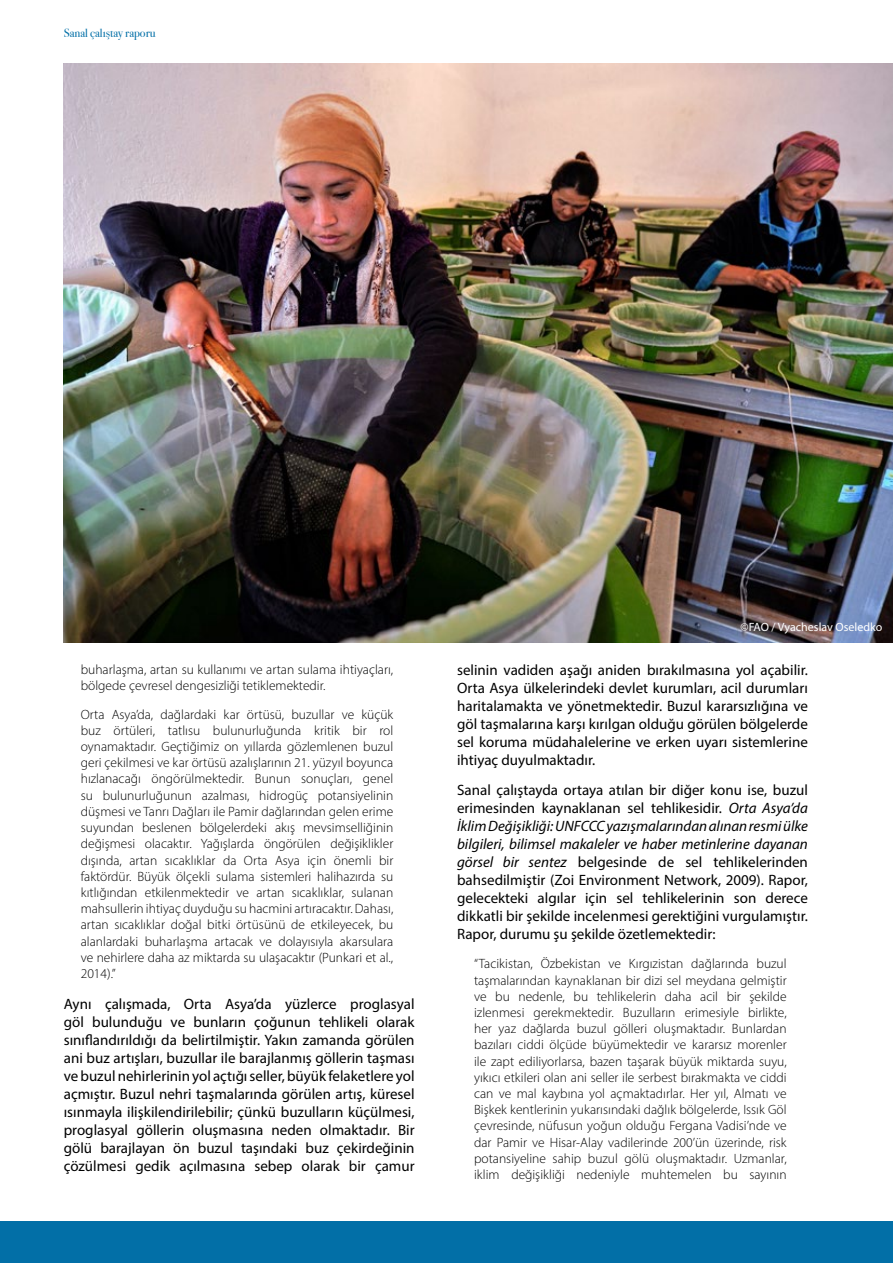
<style>
.page{position:relative;width:893px;height:1263px;background:#fff}
.page>*{position:absolute;margin:0;border:0;box-sizing:border-box;transform-origin:0 0}
.t1{font:15px/18px "Myriad Pro";color:#000;text-align:justify}
.t2{font:300 13.5px/16.2px "Myriad Pro";color:#000;text-align:justify}
.t3{font:12px "Myriad Pro";color:#fff}
.t4{font:12px "Bodoni Svty Two ITCTT";color:#026fa7}
.s1{font-style:italic}
</style>
<div class="page">
<div style="left:0;top:1221px;width:893px;height:42px;background:#026fa7"></div>
<img style="left:64px;top:64px;width:829px;height:578px">
<p class="t4" style="left:64px;top:23px;width:93px">Sanal çalıştay raporu</p>
<p class="t2" style="left:81px;top:661px;width:314px">buharlaşma, artan su kullanımı ve artan sulama ihtiyaçları, bölgede çevresel dengesizliği tetiklemektedir.</p>
<p class="t2" style="left:81px;top:706px;width:314px">Orta Asya’da, dağlardaki kar örtüsü, buzullar ve küçük buz örtüleri, tatlısu bulunurluğunda kritik bir rol oynamaktadır. Geçtiğimiz on yıllarda gözlemlenen buzul geri çekilmesi ve kar örtüsü azalışlarının 21. yüzyıl boyunca hızlanacağı öngörülmektedir. Bunun sonuçları, genel su bulunurluğunun azalması, hidrogüç potansiyelinin düşmesi ve Tanrı Dağları ile Pamir dağlarından gelen erime suyundan beslenen bölgelerdeki akış mevsimselliğinin değişmesi olacaktır. Yağışlarda öngörülen değişiklikler dışında, artan sıcaklıklar da Orta Asya için önemli bir faktördür. Büyük ölçekli sulama sistemleri halihazırda su kıtlığından etkilenmektedir ve artan sıcaklıklar, sulanan mahsullerin ihtiyaç duyduğu su hacmini artıracaktır. Dahası, artan sıcaklıklar doğal bitki örtüsünü de etkileyecek, bu alanlardaki buharlaşma artacak ve dolayısıyla akarsulara ve nehirlere daha az miktarda su ulaşacaktır (Punkari et al., 2014).”</p>
<p class="t1" style="left:64px;top:994px;width:352px">Aynı çalışmada, Orta Asya’da yüzlerce proglasyal göl bulunduğu ve bunların çoğunun tehlikeli olarak sınıflandırıldığı da belirtilmiştir. Yakın zamanda görülen ani buz artışları, buzullar ile barajlanmış göllerin taşması ve buzul nehirlerinin yol açtığı seller, büyük felaketlere yol açmıştır. Buzul nehri taşmalarında görülen artış, küresel ısınmayla ilişkilendirilebilir; çünkü buzulların küçülmesi, proglasyal göllerin oluşmasına neden olmaktadır. Bir gölü barajlayan ön buzul taşındaki buz çekirdeğinin çözülmesi gedik açılmasına sebep olarak bir çamur</p>
<p class="t3" style="left:741px;top:619px;width:143px">©FAO / Vyacheslav Oseledko</p>
<p class="t1" style="left:457px;top:660px;width:352px">selinin vadiden aşağı aniden bırakılmasına yol açabilir.<br>Orta Asya ülkelerindeki devlet kurumları, acil durumları haritalamakta ve yönetmektedir. Buzul kararsızlığına ve göl taşmalarına karşı kırılgan olduğu görülen bölgelerde sel koruma müdahalelerine ve erken uyarı sistemlerine ihtiyaç duyulmaktadır.</p>
<p class="t1" style="left:457px;top:781px;width:352px">Sanal çalıştayda ortaya atılan bir diğer konu ise, buzul erimesinden kaynaklanan sel tehlikesidir. <span class="s1">Orta Asya’da İklim Değişikliği: UNFCCC yazışmalarından alınan resmi ülke bilgileri, bilimsel makaleler ve haber metinlerine dayanan görsel bir sentez</span> belgesinde de sel tehlikelerinden bahsedilmiştir (Zoi Environment Network, 2009). Rapor, gelecekteki algılar için sel tehlikelerinin son derece dikkatli bir şekilde incelenmesi gerektiğini vurgulamıştır.<br>Rapor, durumu şu şekilde özetlemektedir:</p>
<p class="t2" style="left:474px;top:956px;width:314px">“Tacikistan, Özbekistan ve Kırgızistan dağlarında buzul taşmalarından kaynaklanan bir dizi sel meydana gelmiştir ve bu nedenle, bu tehlikelerin daha acil bir şekilde izlenmesi gerekmektedir. Buzulların erimesiyle birlikte, her yaz dağlarda buzul gölleri oluşmaktadır. Bunlardan bazıları ciddi ölçüde büyümektedir ve kararsız morenler ile zapt ediliyorlarsa, bazen taşarak büyük miktarda suyu, yıkıcı etkileri olan ani seller ile serbest bırakmakta ve ciddi can ve mal kaybına yol açmaktadırlar. Her yıl, Almatı ve Bişkek kentlerinin yukarısındaki dağlık bölgelerde, Issık Göl çevresinde, nüfusun yoğun olduğu Fergana Vadisi’nde ve dar Pamir ve Hisar-Alay vadilerinde 200’ün üzerinde, risk potansiyeline sahip buzul gölü oluşmaktadır. Uzmanlar, iklim değişikliği nedeniyle muhtemelen bu sayının</p>
</div>
